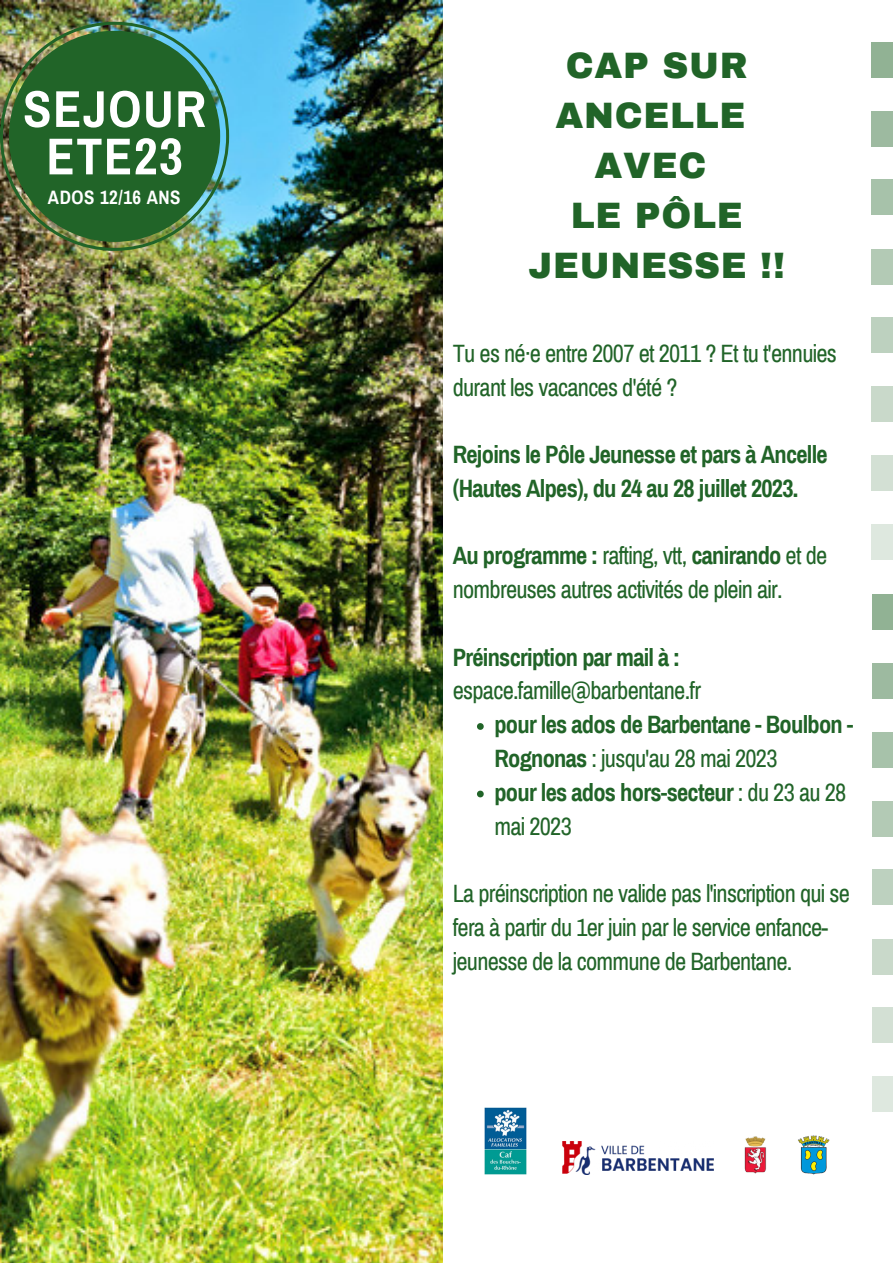
<style>
.page{position:relative;width:893px;height:1263px;background:#fff}
.page>*{position:absolute;margin:0;border:0;box-sizing:border-box;transform-origin:0 0}
.t1{font:700 51.9px "Archivo Narrow";letter-spacing:.03em;color:#fff}
.t2{font:900 35.92px/50.1px "Archivo";letter-spacing:.02em;color:#216428}
.t3{font:24.45px/33.8px "Archivo Narrow";letter-spacing:-.03em;color:#216428}
.t4{font:700 24.45px/33.8px "Archivo Narrow";letter-spacing:-.03em;color:#216428}
.t5{font:700 18.98px "Archivo Narrow";letter-spacing:.03em;color:#fff}
.s1{font-weight:700}
.s2{font-weight:400}
</style>
<div class="page">
<div style="left:871px;top:42px;width:22px;height:35px;background:#91b294"></div>
<div style="left:871px;top:112px;width:22px;height:35px;background:#9dbaa0"></div>
<div style="left:871px;top:180px;width:22px;height:35px;background:#a7c2aa"></div>
<div style="left:871px;top:249px;width:22px;height:35px;background:#b3cab5"></div>
<div style="left:871px;top:317px;width:22px;height:36px;background:#bdd1bf"></div>
<div style="left:871px;top:387px;width:22px;height:35px;background:#c9d9ca"></div>
<div style="left:871px;top:455px;width:22px;height:35px;background:#d3e0d4"></div>
<div style="left:871px;top:524px;width:22px;height:35px;background:#dee8df"></div>
<div style="left:872px;top:594px;width:21px;height:36px;background:#91b294"></div>
<div style="left:872px;top:664px;width:21px;height:35px;background:#9dbaa0"></div>
<div style="left:872px;top:732px;width:21px;height:35px;background:#a7c2aa"></div>
<div style="left:872px;top:801px;width:21px;height:35px;background:#b3cab5"></div>
<div style="left:872px;top:870px;width:21px;height:35px;background:#bdd1bf"></div>
<div style="left:872px;top:939px;width:21px;height:35px;background:#c9d9ca"></div>
<div style="left:872px;top:1007px;width:21px;height:35px;background:#d3e0d4"></div>
<div style="left:872px;top:1076px;width:21px;height:36px;background:#dee8df"></div>
<img style="left:0;top:0;width:442px;height:1263px">
<img style="left:0;top:22px;width:229px;height:229px">
<div style="left:9px;top:31px;width:211px;height:211px;background:#216428;border-radius:50%"></div>
<img style="left:563px;top:1141px;width:151px;height:33px">
<img style="left:798px;top:1135px;width:32px;height:40px">
<img style="left:744px;top:1136px;width:22px;height:38px">
<img style="left:484px;top:1107px;width:42px;height:68px">
<svg style="left:477px;top:723px;width:7px;height:7px"></svg>
<svg style="left:477px;top:791px;width:7px;height:6px"></svg>
<p class="t1" style="left:23px;top:81px;width:184px">SEJOUR</p>
<p class="t1" style="left:46px;top:129px;width:138px">ETE23</p>
<p class="t5" style="left:48px;top:188px;width:134px">ADOS 12/16 ANS</p>
<p class="t2" style="left:555px;top:41px;width:194px">CAP SUR<br>ANCELLE</p>
<p class="t2" style="left:594px;top:141px;width:113px">AVEC</p>
<p class="t2" style="left:528px;top:191px;width:258px;text-align:center">LE PÔLE<br>JEUNESSE !!</p>
<p class="t3" style="left:453px;top:337px;width:386px">Tu es né·e entre 2007 et 2011 ? Et tu t'ennuies durant les vacances d'été ?</p>
<p class="t4" style="left:453px;top:438px;width:376px">Rejoins le Pôle Jeunesse et pars à Ancelle (Hautes Alpes), du 24 au 28 juillet 2023.</p>
<p class="t3" style="left:453px;top:539px;width:376px"><span class="s1">Au programme :</span> rafting, vtt, <span class="s1">canirando</span> et de nombreuses autres activités de plein air.</p>
<p class="t3" style="left:453px;top:641px;width:250px"><span class="s1">Préinscription par mail à : </span>espace.famille@barbentane.fr</p>
<p class="t4" style="left:494px;top:708px;width:361px">pour les ados de Barbentane - Boulbon -<br>Rognonas <span class="s2">: jusqu'au 28 mai 2023</span></p>
<p class="t4" style="left:494px;top:776px;width:353px">pour les ados hors-secteur <span class="s2">: du 23 au 28 mai 2023</span></p>
<p class="t3" style="left:453px;top:877px;width:399px">La préinscription ne valide pas l'inscription qui se fera à partir du 1er juin par le service enfance&shy;jeunesse de la commune de Barbentane.</p>
</div>
